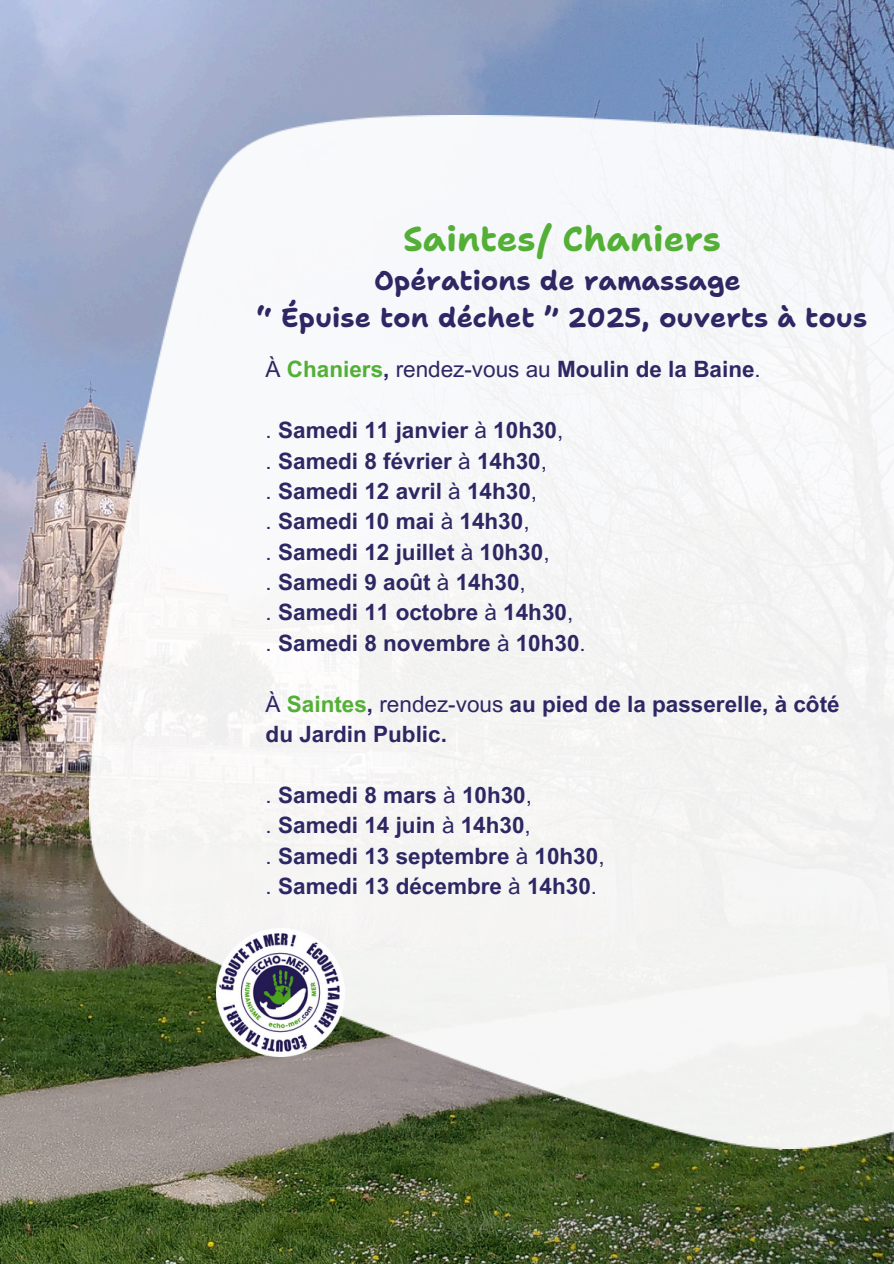
<style>
.page{position:relative;width:894px;height:1264px;background:#fff}
.page>*{position:absolute;margin:0;border:0;box-sizing:border-box;transform-origin:0 0}
.t1{font:700 34.5px "Shantell Sans";color:#54af36}
.t2{font:700 27px/37.2px "Shantell Sans";color:#2d2763;text-align:center}
.t3{font:700 22.5px/30.3px "Arial MT Pro";color:#2d2763}
.s1{font-weight:400}
.s2{color:#54af36}
</style>
<div class="page">
<img style="left:0;top:0;width:893px;height:1263px">
<img style="left:89px;top:116px;width:804px;height:1031px">
<img style="left:217px;top:928px;width:127px;height:128px">
<p class="t1" style="left:403px;top:215px;width:319px">Saintes/ Chaniers</p>
<p class="t2" style="left:257px;top:262px;width:610px">Opérations de ramassage<br>“ Épuise ton déchet ” 2025, ouverts à tous</p>
<p class="t3" style="left:265px;top:357px;width:496px"><span class="s1">À</span> <span class="s2">Chaniers</span>, <span class="s1">rendez-vous au</span> Moulin de la Baine<span class="s1">.</span></p>
<h1 class="t3" style="left:265px;top:418px;width:299px"><span class="s1">.</span> Samedi 11 janvier <span class="s1">à</span> 10h30<span class="s1">,</span></h1>
<p class="t3" style="left:265px;top:448px;width:283px"><span class="s1">.</span> Samedi 8 février <span class="s1">à</span> 14h30<span class="s1">,</span></p>
<p class="t3" style="left:265px;top:478px;width:273px"><span class="s1">.</span> Samedi 12 avril <span class="s1">à</span> 14h30<span class="s1">,</span></p>
<p class="t3" style="left:265px;top:509px;width:265px"><span class="s1">.</span> Samedi 10 mai <span class="s1">à</span> 14h30<span class="s1">,</span></p>
<p class="t3" style="left:265px;top:539px;width:285px"><span class="s1">.</span> Samedi 12 juillet <span class="s1">à</span> 10h30<span class="s1">,</span></p>
<p class="t3" style="left:265px;top:570px;width:261px"><span class="s1">.</span> Samedi 9 août <span class="s1">à</span> 14h30<span class="s1">,</span></p>
<p class="t3" style="left:265px;top:600px;width:309px"><span class="s1">.</span> Samedi 11 octobre <span class="s1">à</span> 14h30<span class="s1">,</span></p>
<p class="t3" style="left:265px;top:630px;width:321px"><span class="s1">.</span> Samedi 8 novembre <span class="s1">à</span> 10h30<span class="s1">.</span></p>
<p class="t3" style="left:265px;top:691px;width:575px"><span class="s1">À</span> <span class="s2">Saintes</span>, <span class="s1">rendez-vous</span> au pied de la passerelle, à côté du Jardin Public.</p>
<p class="t3" style="left:265px;top:782px;width:268px"><span class="s1">.</span> Samedi 8 mars <span class="s1">à</span> 10h30<span class="s1">,</span></p>
<p class="t3" style="left:265px;top:813px;width:266px"><span class="s1">.</span> Samedi 14 juin <span class="s1">à</span> 14h30<span class="s1">,</span></p>
<p class="t3" style="left:265px;top:843px;width:340px"><span class="s1">.</span> Samedi 13 septembre <span class="s1">à</span> 10h30<span class="s1">,</span></p>
<p class="t3" style="left:265px;top:873px;width:333px"><span class="s1">.</span> Samedi 13 décembre <span class="s1">à</span> 14h30<span class="s1">.</span></p>
</div>
